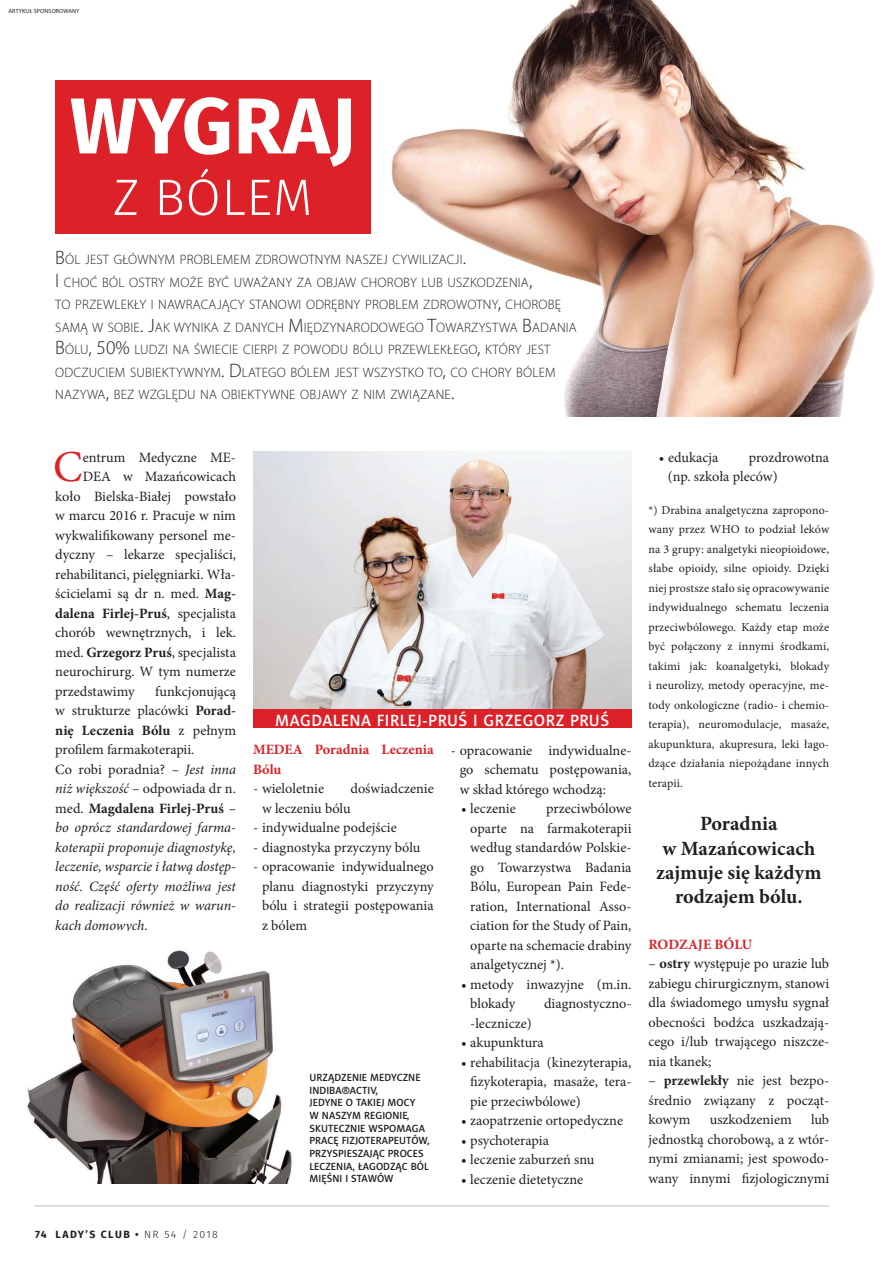
<style>
.page{position:relative;width:893px;height:1263px;background:#fff}
.page>*{position:absolute;margin:0;border:0;box-sizing:border-box;transform-origin:0 0}
.t1{font:700 79.2px "Fira Sans";letter-spacing:.01em;color:#fff}
.t2{font:300 51.3px "Fira Sans";letter-spacing:.01em;color:#fff}
.t3{font:44.25px "Minion Pro";color:#dc2128}
.t4{font:700 20.25px/24.3px "Minion Pro";color:#231f20;text-align:center}
.t5{font:16.5px "Naomi Sans EFN Medium";letter-spacing:.03em;color:#fff}
.t6{font:14.25px/19.5px "Minion Pro";color:#231f20;text-align:justify}
.t7{font:italic 14.25px/19.5px "Minion Pro";letter-spacing:-.01em;color:#231f20}
.t8{font:700 14.25px/19.5px "Minion Pro";color:#dc2128}
.t9{font:700 14.25px "Minion Pro";color:#231f20}
.t10{font:300 13.65px/22.5px "Myriad Pro";letter-spacing:.015em;color:#231f20}
.t11{font:12px/19.5px "Minion Pro";letter-spacing:.01em;color:#231f20;text-align:justify}
.t12{font:10.5px/12.6px "Naomi Sans EFN Medium";color:#231f20}
.t13{font:700 10.5px "Fira Sans";letter-spacing:.14em;color:#231f20}
.t14{font:6px "Myriad Pro";letter-spacing:.02em;color:#231f20}
.s1{font-size:19.5px}
.s2{font-weight:700}
.s3{font-weight:400}
.s4{font-style:normal}
.s5{font-weight:700;font-style:normal}
.s6{font-weight:300}
</style>
<div class="page">
<hr style="left:34px;top:1205px;width:795px;height:1px;background:#bcbdc0">
<img style="left:253px;top:451px;width:378px;height:258px">
<div style="left:253px;top:709px;width:378px;height:19px;background:#dc2128"></div>
<img style="left:27px;top:950px;width:265px;height:233px">
<img style="left:370px;top:0;width:505px;height:417px">
<div style="left:55px;top:80px;width:315px;height:154px;background:#dc2128"></div>
<p class="t14" style="left:9px;top:7px;width:72px">ARTYKUŁ SPONSOROWANY</p>
<h1 class="t1" style="left:70px;top:70px;width:287px">WYGRAJ</h1>
<h2 class="t2" style="left:113px;top:161px;width:201px">Z BÓLEM</h2>
<p class="t10" style="left:55px;top:248px;width:523px"><span class="s1">B</span>ÓL JEST GŁÓWNYM PROBLEMEM ZDROWOTNYM NASZEJ CYWILIZACJI<span class="s1">.<br>I</span> CHOĆ BÓL OSTRY MOŻE BYĆ UWAŻANY ZA OBJAW CHOROBY LUB USZKODZENIA<span class="s1">,<br></span>TO PRZEWLEKŁY I NAWRACAJĄCY STANOWI ODRĘBNY PROBLEM ZDROWOTNY<span class="s1">,</span> CHOROBĘ SAMĄ W SOBIE<span class="s1">. J</span>AK WYNIKA Z DANYCH <span class="s1">M</span> IĘDZYNARODOWEGO <span class="s1">T</span>OWARZYSTWA <span class="s1">B</span>ADANIA <span class="s1">B</span>ÓLU<span class="s1">, 50%</span> LUDZI NA ŚWIECIE CIERPI Z POWODU BÓLU PRZEWLEKŁEGO<span class="s1">,</span> KTÓRY JEST ODCZUCIEM SUBIEKTYWNYM<span class="s1">. D</span> LATEGO BÓLEM JEST WSZYSTKO TO<span class="s1">,</span> CO CHORY BÓLEM NAZYWA<span class="s1">,</span> BEZ WZGLĘDU NA OBIEKTYWNE OBJAWY Z NIM ZWIĄZANE<span class="s1">.</span></p>
<h3 class="t3" style="left:53px;top:438px;width:31px">C</h3>
<p class="t6" style="left:83px;top:448px;width:155px">entrum Medyczne ME-</p>
<p class="t6" style="left:83px;top:467px;width:155px">DEA w Mazańcowicach</p>
<p class="t6" style="left:55px;top:487px;width:182px">koło Bielska-Białej powstało</p>
<p class="t6" style="left:55px;top:506px;width:182px">w marcu 2016 r. Pracuje w nim</p>
<p class="t6" style="left:55px;top:526px;width:182px">wykwalifikowany personel me-</p>
<p class="t6" style="left:55px;top:545px;width:182px">dyczny – lekarze specjaliści,</p>
<p class="t6" style="left:55px;top:565px;width:182px">rehabilitanci, pielęgniarki. Wła-</p>
<p class="t6" style="left:55px;top:584px;width:182px">ścicielami są dr n. med. <span class="s2">Mag-</span></p>
<p class="t9" style="left:55px;top:603px;width:182px">dalena Firlej-Pruś<span class="s3">, specjalista</span></p>
<p class="t6" style="left:55px;top:623px;width:182px">chorób wewnętrznych, i lek.</p>
<p class="t6" style="left:55px;top:643px;width:182px">med. <span class="s2">Grzegorz Pruś</span>, specjalista</p>
<p class="t6" style="left:55px;top:662px;width:182px">neurochirurg. W tym numerze</p>
<p class="t6" style="left:55px;top:682px;width:81px">przedstawimy</p>
<p class="t7" style="left:55px;top:681px;width:183px;text-indent:100px"><span class="s4">funkcjonującą w strukturze placówki</span> <span class="s5">Porad&shy;nię Leczenia Bólu</span> <span class="s4">z pełnym profilem farmakoterapii.<br>Co robi poradnia?</span> – Jest inna niż większość <span class="s4">– odpowiada dr n. med.</span> <span class="s5">Magdalena Firlej-Pruś</span> – bo oprócz standardowej farma&shy;koterapii proponuje diagnostykę, leczenie, wsparcie i łatwą dostęp&shy;ność. Część oferty możliwa jest do realizacji również w warun&shy;kach domowych<span class="s4">.</span></p>
<p class="t5" style="left:275px;top:710px;width:335px">MAGDALENA FIRLEJ-PRUŚ I GRZEGORZ PRUŚ</p>
<p class="t8" style="left:253px;top:740px;width:182px">MEDEA Poradnia Leczenia<br>Bólu</p>
<p class="t6" style="left:253px;top:779px;width:73px">- wieloletnie</p>
<p class="t6" style="left:262px;top:779px;width:173px;text-indent:89px">doświadczenie w leczeniu bólu</p>
<p class="t6" style="left:253px;top:818px;width:145px">- indywidualne podejście</p>
<p class="t6" style="left:253px;top:838px;width:169px">- diagnostyka przyczyny bólu</p>
<p class="t6" style="left:262px;top:857px;width:173px;text-indent:-9px">- opracowanie indywidualnego planu diagnostyki przyczyny bólu i strategii postępowania z bólem</p>
<p class="t12" style="left:310px;top:1071px;width:113px">U RZĄDZENIE MEDYCZNE<br>INDI</p>
<p class="t12" style="left:310px;top:1084px;width:122px;text-indent:20px">BA®ACTI V,<br>JEDYNE O TAKIEJ MOCY<br>W NASZYM REGIONIE,<br>SKUTECZNIE WSPOMAGA<br>PRACĘ FIZJOTERAPEUTÓW,<br>PRZYSPIESZAJĄC PROCES<br>LECZENIA, ŁAGODZĄC BÓL<br>MIĘŚNI I STAWÓW</p>
<p class="t6" style="left:460px;top:740px;width:173px;text-indent:-9px">- opracowanie indywidualne&shy;go schematu postępowania, w skład którego wchodzą:</p>
<p class="t6" style="left:461px;top:799px;width:56px">• leczenie</p>
<p class="t6" style="left:470px;top:799px;width:163px;text-indent:76px">przeciwbólowe oparte na farmakoterapii według standardów Polskie&shy;go Towarzystwa Badania Bólu, European Pain Fede&shy;ration, International Asso&shy;ciation for the Study of Pain, oparte na schemacie drabiny analgetycznej *).</p>
<p class="t6" style="left:470px;top:974px;width:163px;text-indent:-9px">• metody inwazyjne (m.in. blokady</p>
<p class="t6" style="left:544px;top:994px;width:89px">diagnostyczno-</p>
<p class="t6" style="left:470px;top:1013px;width:63px">-lecznicze)</p>
<p class="t6" style="left:461px;top:1033px;width:84px">• akupunktura</p>
<p class="t6" style="left:470px;top:1052px;width:163px;text-indent:-9px">• rehabilitacja (kinezyterapia, fizykoterapia, masaże, tera&shy;pie przeciwbólowe)</p>
<p class="t6" style="left:461px;top:1111px;width:163px">• zaopatrzenie ortopedyczne</p>
<p class="t6" style="left:461px;top:1130px;width:89px">• psychoterapia</p>
<p class="t6" style="left:461px;top:1150px;width:135px">• leczenie zaburzeń snu</p>
<p class="t6" style="left:461px;top:1169px;width:124px">• leczenie dietetyczne</p>
<p class="t6" style="left:668px;top:447px;width:163px;text-indent:81px">prozdrowotna (np. szkoła pleców)</p>
<p class="t11" style="left:648px;top:500px;width:182px">*) Drabina analgetyczna zapropono&shy;wany przez WHO to podział leków na 3 grupy: analgetyki nieopioidowe, słabe opioidy, silne opioidy. Dzięki niej prostsze stało się opracowywanie indywidualnego schematu leczenia przeciwbólowego. Każdy etap może być połączony z innymi środkami, takimi jak: koanalgetyki, blokady i neurolizy, metody operacyjne, me&shy;tody onkologiczne (radio- i chemio&shy;terapia), neuromodulacje, masaże, akupunktura, akupresura, leki łago&shy;dzące działania niepożądane innych terapii.</p>
<h3 class="t4" style="left:656px;top:812px;width:167px">Poradnia<br>w Mazańcowicach zajmuje się każdym rodzajem bólu.</h3>
<p class="t8" style="left:648px;top:934px;width:105px">RODZAJE BÓLU</p>
<p class="t6" style="left:648px;top:954px;width:182px">– <span class="s2">ostry</span> występuje po urazie lub zabiegu chirurgicznym, stanowi dla świadomego umysłu sygnał obecności bodźca uszkadzają&shy;cego i/lub trwającego niszcze&shy;nia tkanek;</p>
<p class="t6" style="left:648px;top:1071px;width:182px">– <span class="s2">przewlekły</span> nie jest bezpo&shy;średnio związany z począt&shy;kowym</p>
<p class="t6" style="left:659px;top:447px;width:61px">• edukacja</p>
<p class="t6" style="left:648px;top:1110px;width:182px;text-indent:163px">lub jednostką chorobową, a z wtór&shy;nymi zmianami; jest spowodo&shy;wany innymi fizjologicznymi</p>
<p class="t6" style="left:710px;top:1110px;width:83px">uszkodzeniem</p>
<p class="t13" style="left:35px;top:1227px;width:184px">74 LADY’S CLUB • <span class="s6">nr 54 / 2018</span></p>
</div>
